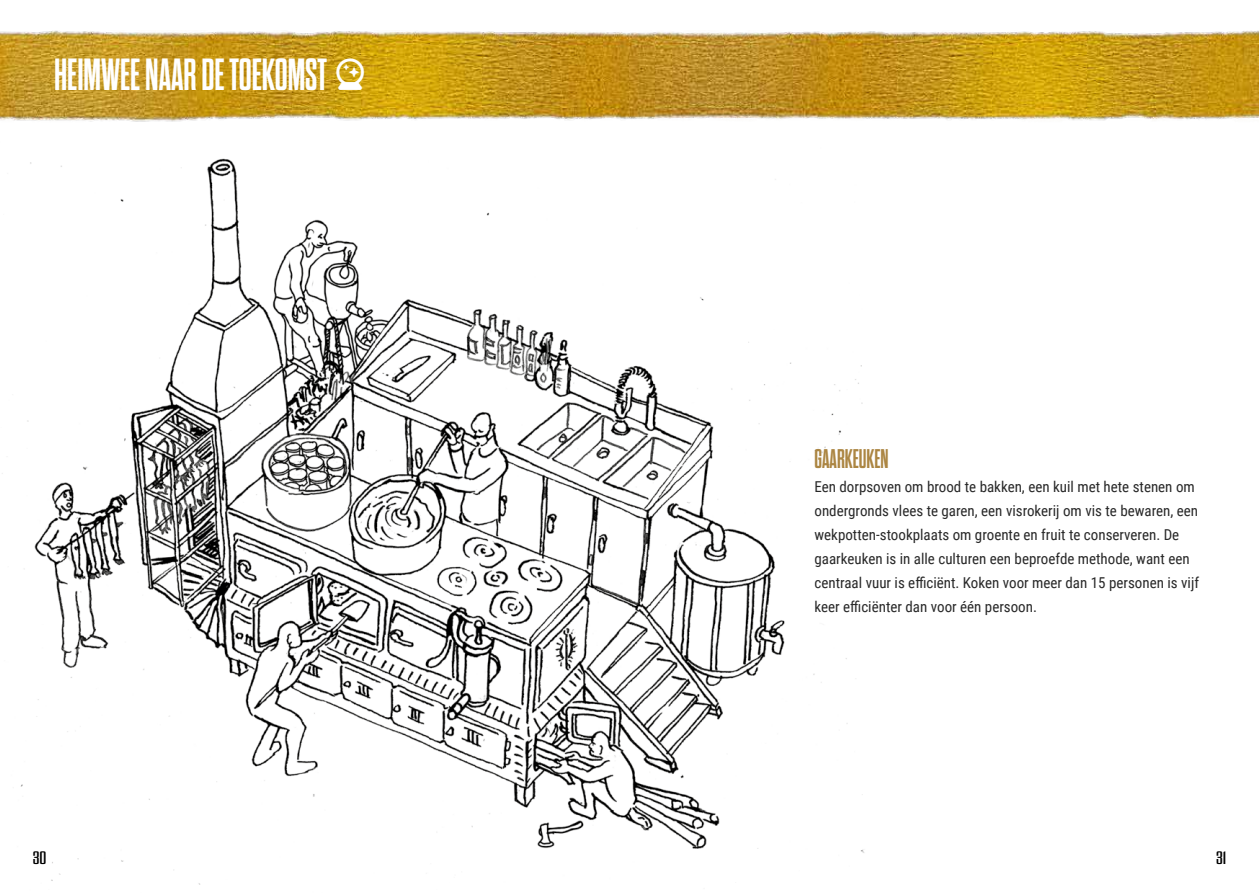
<style>
.page{position:relative;width:1259px;height:893px;background:#fff}
.page>*{position:absolute;margin:0;border:0;box-sizing:border-box;transform-origin:0 0}
.t1{font:700 45px "Dharma Gothic M";color:#fff}
.t2{font:700 27px "Dharma Gothic M";color:#ac8643}
.t3{font:18px "Dharma Gothic M";color:#000;scale:1.5 1}
.t4{font:15px/24px "Roboto Condensed";color:#282828}
</style>
<div class="page">
<img style="left:0;top:31px;width:1259px;height:91px">
<img style="left:2px;top:158px;width:863px;height:727px">
<svg style="left:336px;top:58px;width:28px;height:32px"></svg>
<h1 class="t1" style="left:54px;top:53px;width:274px">HEIMWEE NAAR DE TOEKOMST</h1>
<h2 class="t2" style="left:814px;top:446px;width:76px">GAARKEUKEN</h2>
<p class="t4" style="left:814px;top:474px;width:386px">Een dorpsoven om brood te bakken, een kuil met hete stenen om ondergronds vlees te garen, een visrokerij om vis te bewaren, een wekpotten-stookplaats om groente en fruit te conserveren. De gaarkeuken is in alle culturen een beproefde methode, want een centraal vuur is efficiënt. Koken voor meer dan 15 personen is vijf keer efficiënter dan voor één persoon.</p>
<p class="t3" style="left:33px;top:850px;width:11px">30</p>
<p class="t3" style="left:1216px;top:850px;width:8px">31</p>
</div>
